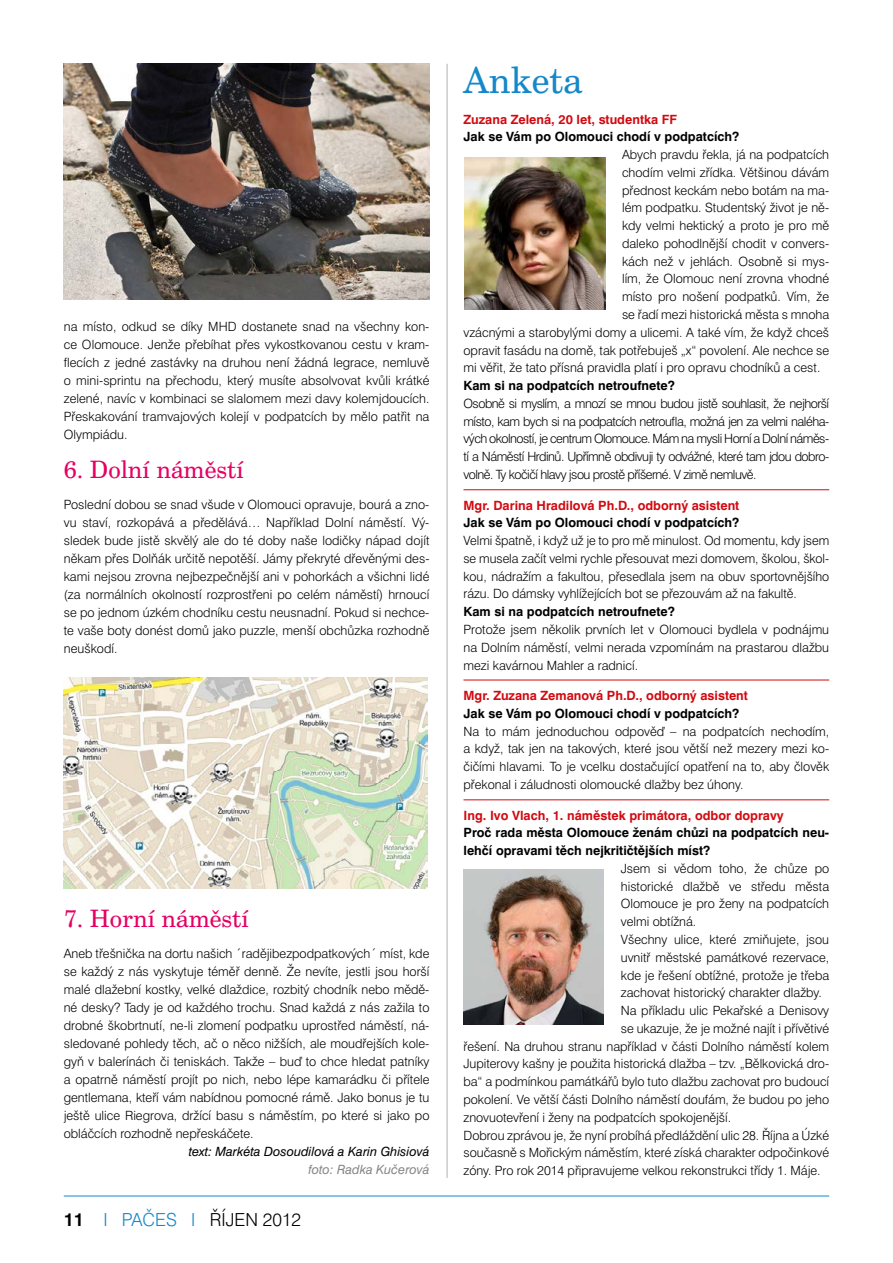
<style>
.page{position:relative;width:893px;height:1263px;background:#fff}
.page>*{position:absolute;margin:0;border:0;box-sizing:border-box;transform-origin:0 0}
.t1{font:36px "Century Schoolbook AT";color:#1488ca}
.t2{font:24px "Century Schoolbook AT";color:#e60064}
.t3{font:300 18px "Swiss 721 AT";color:#000}
.t4{font:300 12.75px/18px "Swiss 721 AT";color:#000;text-align:justify}
.t5{font:700 12.75px/17.7px "Swiss 721 AT";color:#000}
.t6{font:700 12.75px "Swiss 721 AT";color:#d20a11}
.t7{font:italic 12.75px "Swiss 721 AT";color:#000}
.t8{font:italic 12.75px "Swiss 721 AT";color:#878787}
.s1{font-weight:700}
.s2{color:#1488ca}
</style>
<div class="page">
<hr style="left:64px;top:1195px;width:765px;height:1px;background:#1488ca">
<hr style="left:447px;top:64px;width:1px;height:1114px;background:#b3b2b2">
<img style="left:64px;top:64px;width:365px;height:235px">
<hr style="left:463px;top:489px;width:366px;height:1px;background:#d20a11">
<hr style="left:463px;top:680px;width:366px;height:1px;background:#d20a11">
<hr style="left:463px;top:799px;width:366px;height:1px;background:#d20a11">
<img style="left:465px;top:157px;width:140px;height:152px">
<img style="left:463px;top:870px;width:141px;height:154px">
<img style="left:64px;top:677px;width:364px;height:212px">
<p class="t4" style="left:64px;top:317px;width:367px">na místo, odkud se díky MHD dostanete snad na všechny kon&shy;ce Olomouce. Jenže přebíhat přes vykostkovanou cestu v kram&shy;flecích z jedné zastávky na druhou není žádná legrace, nemluvě o mini-sprintu na přechodu, který musíte absolvovat kvůli krátké zelené, navíc v kombinaci se slalomem mezi davy kolemjdoucích.<br>Přeskakování tramvajových kolejí v podpatcích by mělo patřit na Olympiádu.</p>
<h2 class="t2" style="left:64px;top:455px;width:181px">6. Dolní náměstí</h2>
<p class="t4" style="left:64px;top:495px;width:367px">Poslední dobou se snad všude v Olomouci opravuje, bourá a zno&shy;vu staví, rozkopává a předělává… Například Dolní náměstí. Vý&shy;sledek bude jistě skvělý ale do té doby naše lodičky nápad dojít někam přes Dolňák určitě nepotěší. Jámy překryté dřevěnými des&shy;kami nejsou zrovna nejbezpečnější ani v pohorkách a všichni lidé (za normálních okolností rozprostřeni po celém náměstí) hrnoucí se po jednom úzkém chodníku cestu neusnadní. Pokud si nechce&shy;te vaše boty donést domů jako puzzle, menší obchůzka rozhodně neuškodí.</p>
<h2 class="t2" style="left:64px;top:904px;width:186px">7. Horní náměstí</h2>
<p class="t4" style="left:64px;top:944px;width:367px">Aneb třešnička na dortu našich ´radějibezpodpatkových´ míst, kde se každý z nás vyskytuje téměř denně. Že nevíte, jestli jsou horší malé dlažební kostky, velké dlaždice, rozbitý chodník nebo mědě&shy;né desky? Tady je od každého trochu. Snad každá z nás zažila to drobné škobrtnutí, ne-li zlomení podpatku uprostřed náměstí, ná&shy;sledované pohledy těch, ač o něco nižších, ale moudřejších kole&shy;gyň v balerínách či teniskách. Takže – buď to chce hledat patníky a opatrně náměstí projít po nich, nebo lépe kamarádku či přítele gentlemana, kteří vám nabídnou pomocné rámě. Jako bonus je tu ještě ulice Riegrova, držící basu s náměstím, po které si jako po obláčcích rozhodně nepřeskáčete.</p>
<p class="t7" style="left:189px;top:1144px;width:242px">text: Markéta Dosoudilová a Karin Ghisiová</p>
<p class="t8" style="left:308px;top:1161px;width:123px">foto: Radka Kučerová</p>
<h3 class="t3" style="left:64px;top:1208px;width:239px"><span class="s1">11</span> <span class="s2">I PAČES I</span> ŘÍJEN 2012</h3>
<h1 class="t1" style="left:463px;top:58px;width:120px">Anketa</h1>
<p class="t6" style="left:463px;top:111px;width:215px">Zuzana Zelená, 20 let, studentka FF</p>
<p class="t5" style="left:463px;top:128px;width:277px">Jak se Vám po Olomouci chodí v podpatcích?</p>
<p class="t4" style="left:622px;top:145px;width:209px">Abych pravdu řekla, já na podpatcích</p>
<p class="t4" style="left:622px;top:163px;width:209px">chodím velmi zřídka. Většinou dávám</p>
<p class="t4" style="left:622px;top:181px;width:209px">přednost keckám nebo botám na ma-</p>
<p class="t4" style="left:622px;top:199px;width:209px">lém podpatku. Studentský život je ně-</p>
<p class="t4" style="left:622px;top:216px;width:209px">kdy velmi hektický a proto je pro mě</p>
<p class="t4" style="left:622px;top:234px;width:209px">daleko pohodlnější chodit v convers-</p>
<p class="t4" style="left:622px;top:252px;width:209px">kách než v jehlách. Osobně si mys-</p>
<p class="t4" style="left:622px;top:270px;width:209px">lím, že Olomouc není zrovna vhodné</p>
<p class="t4" style="left:622px;top:288px;width:209px">místo pro nošení podpatků. Vím, že</p>
<p class="t4" style="left:622px;top:305px;width:209px">se řadí mezi historická města s mnoha</p>
<p class="t4" style="left:463px;top:323px;width:367px">vzácnými a starobylými domy a ulicemi. A také vím, že když chceš</p>
<p class="t4" style="left:463px;top:341px;width:367px">opravit fasádu na domě, tak potřebuješ „x“ povolení. Ale nechce se</p>
<p class="t4" style="left:463px;top:359px;width:358px">mi věřit, že tato přísná pravidla platí i pro opravu chodníků a cest.</p>
<p class="t5" style="left:463px;top:377px;width:213px">Kam si na podpatcích netroufnete?</p>
<p class="t4" style="left:463px;top:394px;width:367px">Osobně si myslím, a mnozí se mnou budou jistě souhlasit, že nejhorší místo, kam bych si na podpatcích netroufla, možná jen za velmi naléha&shy;vých okolností, je centrum Olomouce. Mám na mysli Horní a Dolní náměs&shy;tí a Náměstí Hrdinů. Upřímně obdivuji ty odvážné, které tam jdou dobro&shy;volně. Ty kočičí hlavy jsou prostě příšerné. V zimě nemluvě.</p>
<p class="t6" style="left:463px;top:497px;width:277px">Mgr. Darina Hradilová Ph.D., odborný asistent</p>
<p class="t5" style="left:463px;top:514px;width:277px">Jak se Vám po Olomouci chodí v podpatcích?</p>
<p class="t4" style="left:463px;top:532px;width:367px">Velmi špatně, i když už je to pro mě minulost. Od momentu, kdy jsem se musela začít velmi rychle přesouvat mezi domovem, školou, škol&shy;kou, nádražím a fakultou, přesedlala jsem na obuv sportovnějšího rázu. Do dámsky vyhlížejících bot se přezouvám až na fakultě.</p>
<p class="t5" style="left:463px;top:603px;width:213px">Kam si na podpatcích netroufnete?</p>
<p class="t4" style="left:463px;top:620px;width:367px">Protože jsem několik prvních let v Olomouci bydlela v podnájmu na Dolním náměstí, velmi nerada vzpomínám na prastarou dlažbu mezi kavárnou Mahler a radnicí.</p>
<p class="t6" style="left:463px;top:688px;width:286px">Mgr. Zuzana Zemanová Ph.D., odborný asistent</p>
<p class="t5" style="left:463px;top:704px;width:277px">Jak se Vám po Olomouci chodí v podpatcích?</p>
<p class="t4" style="left:463px;top:722px;width:367px">Na to mám jednoduchou odpověď – na podpatcích nechodím, a když, tak jen na takových, které jsou větší než mezery mezi ko&shy;čičími hlavami. To je vcelku dostačující opatření na to, aby člověk překonal i záludnosti olomoucké dlažby bez úhony.</p>
<p class="t6" style="left:463px;top:807px;width:322px">Ing. Ivo Vlach, 1. náměstek primátora, odbor dopravy</p>
<p class="t5" style="left:463px;top:824px;width:367px">Proč rada města Olomouce ženám chůzi na podpatcích neu&shy;lehčí opravami těch nejkritičtějších míst?</p>
<p class="t4" style="left:621px;top:859px;width:210px">Jsem si vědom toho, že chůze po</p>
<p class="t4" style="left:621px;top:877px;width:210px">historické dlažbě ve středu města</p>
<p class="t4" style="left:621px;top:895px;width:210px">Olomouce je pro ženy na podpatcích</p>
<p class="t4" style="left:621px;top:912px;width:77px">velmi obtížná.</p>
<p class="t4" style="left:621px;top:930px;width:210px">Všechny ulice, které zmiňujete, jsou</p>
<p class="t4" style="left:621px;top:948px;width:210px">uvnitř městské památkové rezervace,</p>
<p class="t4" style="left:621px;top:966px;width:210px">kde je řešení obtížné, protože je třeba</p>
<p class="t4" style="left:621px;top:983px;width:203px">zachovat historický charakter dlažby.</p>
<p class="t4" style="left:621px;top:1001px;width:210px">Na příkladu ulic Pekařské a Denisovy</p>
<p class="t4" style="left:621px;top:1019px;width:210px">se ukazuje, že je možné najít i přívětivé</p>
<p class="t4" style="left:463px;top:1037px;width:367px">řešení. Na druhou stranu například v části Dolního náměstí kolem</p>
<p class="t4" style="left:463px;top:1055px;width:367px">Jupiterovy kašny je použita historická dlažba – tzv. „Bělkovická dro-</p>
<p class="t4" style="left:463px;top:1072px;width:367px">ba“ a podmínkou památkářů bylo tuto dlažbu zachovat pro budoucí</p>
<p class="t4" style="left:463px;top:1090px;width:367px">pokolení. Ve větší části Dolního náměstí doufám, že budou po jeho</p>
<p class="t4" style="left:463px;top:1108px;width:269px">znovuotevření i ženy na podpatcích spokojenější.</p>
<p class="t4" style="left:463px;top:1126px;width:367px">Dobrou zprávou je, že nyní probíhá předláždění ulic 28. Října a Úzké</p>
<p class="t4" style="left:463px;top:1143px;width:367px">současně s Mořickým náměstím, které získá charakter odpočinkové</p>
<p class="t4" style="left:463px;top:1161px;width:359px">zóny. Pro rok 2014 připravujeme velkou rekonstrukci třídy 1. Máje.</p>
</div>
